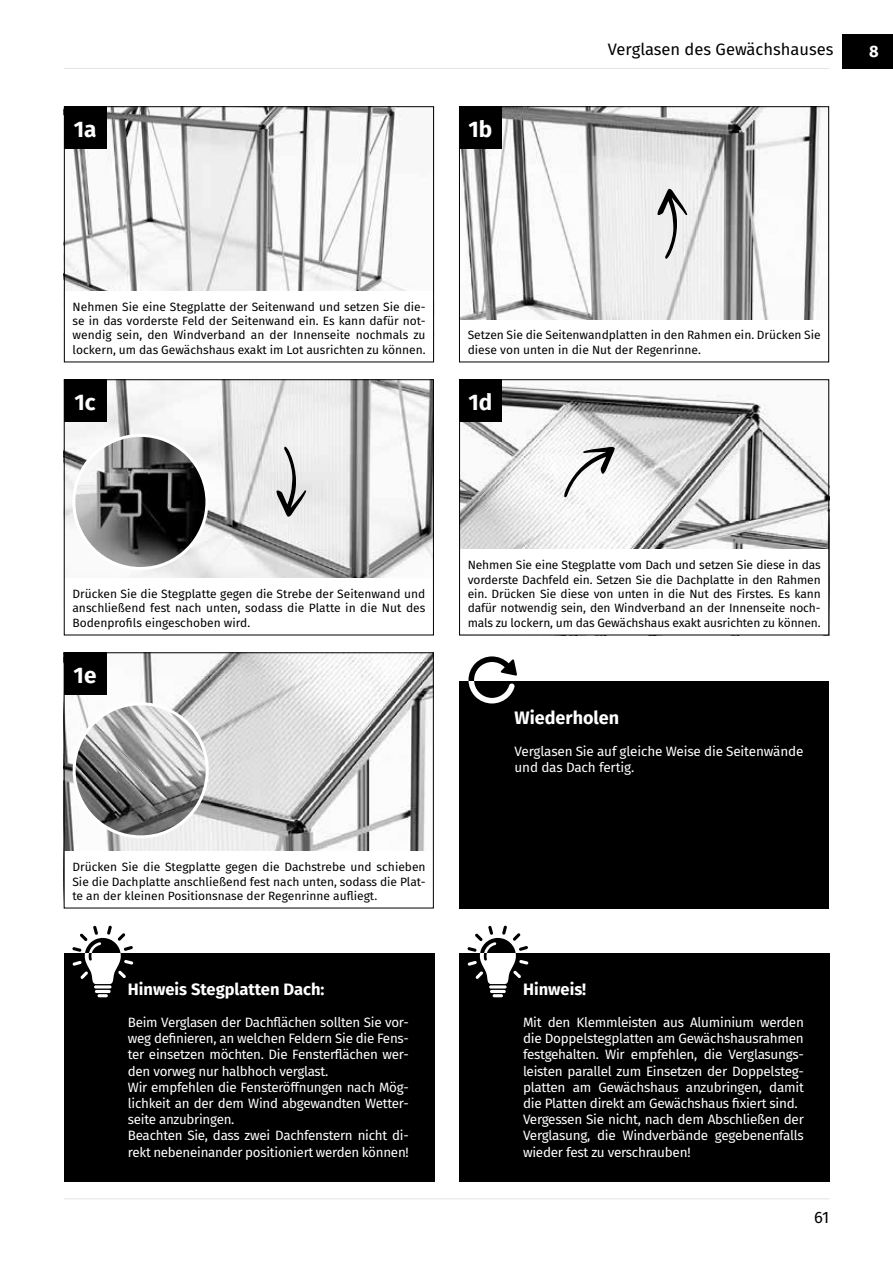
<style>
.page{position:relative;width:893px;height:1263px;background:#fff}
.page>*{position:absolute;margin:0;border:0;box-sizing:border-box;transform-origin:0 0}
.t1{font:700 22.5px "Fira Sans";color:#fff}
.t2{font:700 18px "Fira Sans";color:#fff}
.t3{font:700 16.5px "Fira Sans";color:#fff}
.t4{font:16.5px "Fira Sans";color:#000}
.t5{font:13.5px/16.2px "Fira Sans";letter-spacing:-.02em;color:#fff}
.t6{font:12px/14.4px "Fira Sans";color:#000;text-align:justify}
</style>
<div class="page">
<hr style="left:64px;top:1198px;width:765px;height:1px;background:#e3e3e3">
<img style="left:66px;top:381px;width:366px;height:197px">
<img style="left:461px;top:108px;width:360px;height:212px">
<img style="left:461px;top:386px;width:366px;height:163px">
<img style="left:64px;top:654px;width:370px;height:255px">
<img style="left:66px;top:108px;width:341px;height:183px">
<svg style="left:657px;top:189px;width:30px;height:70px"></svg>
<svg style="left:276px;top:447px;width:30px;height:70px;background:#b8b8b8"></svg>
<svg style="left:564px;top:447px;width:51px;height:51px"></svg>
<img style="left:74px;top:435px;width:133px;height:133px;border-radius:67px">
<div style="left:72px;top:434px;width:136px;height:136px;border:3px solid #fff;border-radius:50%"></div>
<img style="left:74px;top:704px;width:133px;height:133px;border-radius:67px">
<div style="left:73px;top:702px;width:136px;height:136px;border:3px solid #fff;border-radius:50%"></div>
<hr style="left:64px;top:68px;width:765px;height:1px;background:#e3e3e3">
<div style="left:842px;top:34px;width:51px;height:34px;background:#000"></div>
<div style="left:64px;top:851px;width:370px;height:57px;background:#fff"></div>
<div style="left:459px;top:681px;width:370px;height:227px;background:#000"></div>
<svg style="left:468px;top:656px;width:49px;height:47px"></svg>
<div style="left:64px;top:954px;width:370px;height:228px;background:#000"></div>
<hr style="left:94px;top:985px;width:17px;height:3px;background:#fff;border-radius:2px">
<hr style="left:95px;top:990px;width:16px;height:3px;background:#fff;border-radius:2px">
<svg style="left:98px;top:994px;width:10px;height:3px"></svg>
<svg style="left:72px;top:925px;width:61px;height:59px"></svg>
<div style="left:459px;top:954px;width:370px;height:228px;background:#000"></div>
<hr style="left:489px;top:985px;width:18px;height:3px;background:#fff;border-radius:2px">
<hr style="left:490px;top:990px;width:16px;height:3px;background:#fff;border-radius:2px">
<svg style="left:493px;top:994px;width:10px;height:3px"></svg>
<svg style="left:467px;top:925px;width:61px;height:59px"></svg>
<div style="left:459px;top:106px;width:370px;height:256px;border:1px solid #000"></div>
<div style="left:459px;top:379px;width:370px;height:256px;border:1px solid #000"></div>
<div style="left:64px;top:379px;width:370px;height:256px;border:1px solid #000"></div>
<div style="left:64px;top:379px;width:42px;height:43px;background:#000"></div>
<div style="left:64px;top:652px;width:370px;height:256px;border:1px solid #000"></div>
<div style="left:64px;top:652px;width:42px;height:43px;background:#000"></div>
<div style="left:64px;top:106px;width:370px;height:256px;border:1px solid #000"></div>
<div style="left:64px;top:106px;width:43px;height:43px;background:#000"></div>
<div style="left:459px;top:106px;width:43px;height:43px;background:#000"></div>
<div style="left:459px;top:379px;width:43px;height:43px;background:#000"></div>
<h1 class="t1" style="left:74px;top:110px;width:24px">1a</h1>
<h1 class="t1" style="left:468px;top:110px;width:25px">1b</h1>
<h3 class="t4" style="left:608px;top:37px;width:227px">Verglasen des Gewächshauses</h3>
<h3 class="t3" style="left:869px;top:37px;width:11px">8</h3>
<p class="t6" style="left:73px;top:299px;width:354px">Nehmen Sie eine Stegplatte der Seitenwand und setzen Sie die&shy;se in das vorderste Feld der Seitenwand ein. Es kann dafür not&shy;wendig sein, den Windverband an der Innenseite nochmals zu lockern, um das Gewächshaus exakt im Lot ausrichten zu können.</p>
<h1 class="t1" style="left:75px;top:383px;width:23px">1c</h1>
<p class="t6" style="left:468px;top:328px;width:354px">Setzen Sie die Seitenwandplatten in den Rahmen ein. Drücken Sie diese von unten in die Nut der Regenrinne.</p>
<h1 class="t1" style="left:468px;top:383px;width:25px">1d</h1>
<p class="t6" style="left:72px;top:586px;width:354px">Drücken Sie die Stegplatte gegen die Strebe der Seitenwand und anschließend fest nach unten, sodass die Platte in die Nut des Bodenprofils eingeschoben wird.</p>
<h1 class="t1" style="left:74px;top:656px;width:24px">1e</h1>
<p class="t6" style="left:72px;top:859px;width:355px">Drücken Sie die Stegplatte gegen die Dachstrebe und schieben Sie die Dachplatte anschließend fest nach unten, sodass die Plat&shy;te an der kleinen Positionsnase der Regenrinne aufliegt.</p>
<h3 class="t3" style="left:128px;top:975px;width:198px">Hinweis Stegplatten Dach:</h3>
<p class="t5" style="left:128px;top:1014px;width:282px">Beim Verglasen der Dachflächen sollten Sie vor&shy;weg definieren, an welchen Feldern Sie die Fens&shy;ter einsetzen möchten. Die Fensterflächen wer&shy;den vorweg nur halbhoch verglast.<br>Wir empfehlen die Fensteröffnungen nach Mög&shy;lichkeit an der dem Wind abgewandten Wetter&shy;seite anzubringen.<br>Beachten Sie, dass zwei Dachfenstern nicht di&shy;rekt nebeneinander positioniert werden können!</p>
<p class="t6" style="left:468px;top:557px;width:354px">Nehmen Sie eine Stegplatte vom Dach und setzen Sie diese in das vorderste Dachfeld ein. Setzen Sie die Dachplatte in den Rahmen ein. Drücken Sie diese von unten in die Nut des Firstes. Es kann dafür notwendig sein, den Windverband an der Innenseite noch&shy;mals zu lockern, um das Gewächshaus exakt ausrichten zu können.</p>
<h2 class="t2" style="left:514px;top:702px;width:106px">Wiederholen</h2>
<p class="t5" style="left:514px;top:743px;width:290px">Verglasen Sie auf gleiche Weise die Seitenwände und das Dach fertig.</p>
<h3 class="t3" style="left:523px;top:975px;width:65px">Hinweis!</h3>
<p class="t5" style="left:523px;top:1014px;width:282px">Mit den Klemmleisten aus Aluminium werden die Doppelstegplatten am Gewächshausrahmen festgehalten. Wir empfehlen, die Verglasungs&shy;leisten parallel zum Einsetzen der Doppelsteg&shy;platten am Gewächshaus anzubringen, damit die Platten direkt am Gewächshaus fixiert sind.<br>Vergessen Sie nicht, nach dem Abschließen der Verglasung, die Windverbände gegebenenfalls wieder fest zu verschrauben!</p>
<h3 class="t4" style="left:814px;top:1205px;width:17px">61</h3>
</div>
